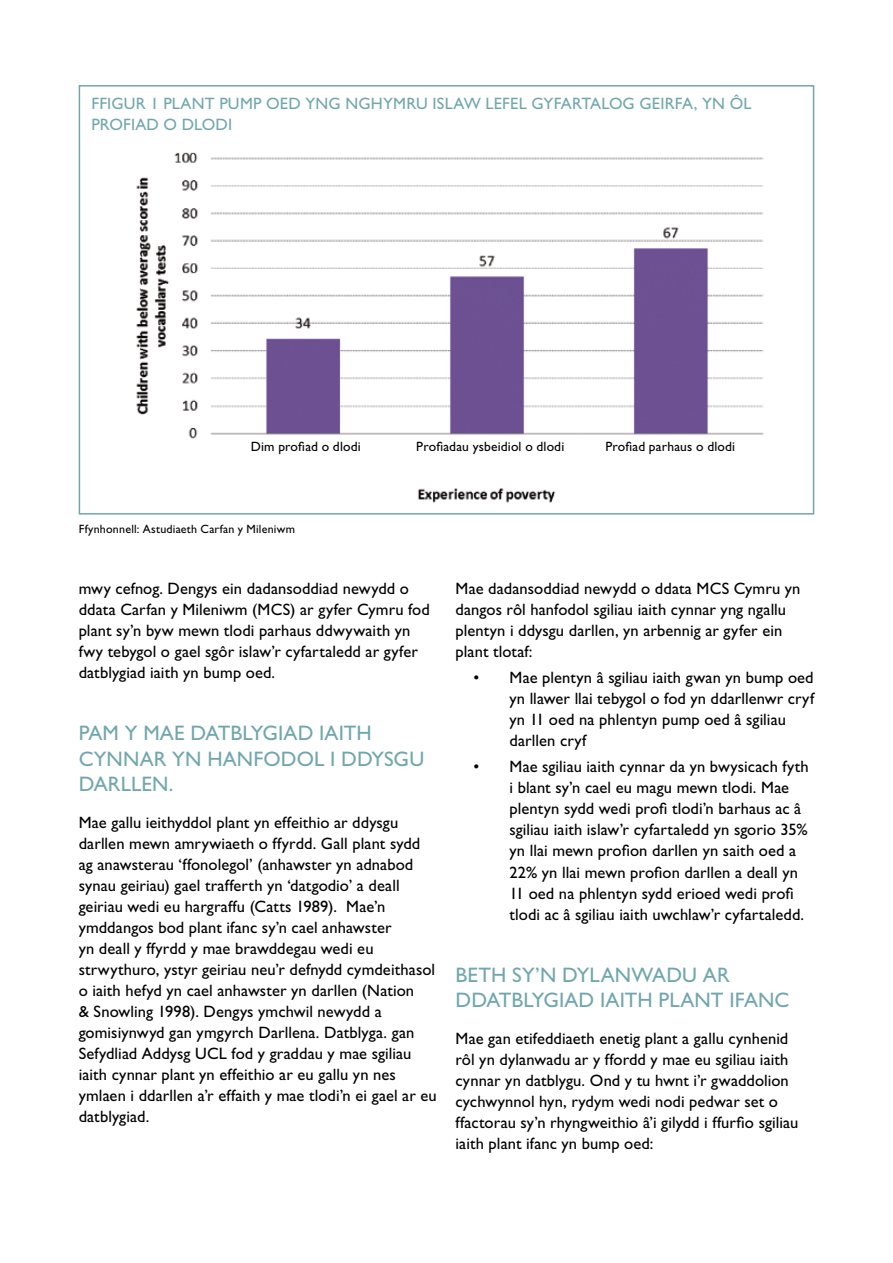
<style>
.page{position:relative;width:893px;height:1263px;background:#fff}
.page>*{position:absolute;margin:0;border:0;box-sizing:border-box;transform-origin:0 0}
.t1{font:21px/25.5px "Gill Sans Std";letter-spacing:.245em;color:#71a7ac}
.t2{font:16.5px/21px "Gill Sans Std";letter-spacing:.005em;color:#000}
.t3{font:16.5px/21px "Gill Sans Std";letter-spacing:.195em;color:#71a7ac}
.t4{font:13.5px "Gill Sans Std";letter-spacing:.01em;color:#000}
.t5{font:12px "Gill Sans Std";letter-spacing:.02em;color:#000}
</style>
<div class="page">
<div style="left:79px;top:85px;width:735px;height:429px;background:#fff;border:2px solid #71a7ac"></div>
<img style="left:136px;top:152px;width:628px;height:351px">
<div style="left:218px;top:442px;width:541px;height:42px;background:#fff"></div>
<p class="t3" style="left:91px;top:93px;width:662px">Ffig ur 1 Plant pump oed yng Ng hymru islaw lefel gyfartalog g eirfa, yn ôl profiad o dlodi</p>
<p class="t4" style="left:251px;top:438px;width:111px">Dim profiad o dlodi</p>
<p class="t4" style="left:416px;top:438px;width:149px">Profiadau ysbeidiol o dlodi</p>
<p class="t4" style="left:605px;top:438px;width:131px">Profiad parhaus o dlodi</p>
<p class="t5" style="left:79px;top:522px;width:218px">Ffynhonnell: Astudiaeth Carfan y Mileniwm</p>
<p class="t2" style="left:79px;top:578px;width:353px">mwy cefnog. Dengys ein dadansoddiad newydd o ddata Carfan y Mileniwm (MCS) ar gyfer Cymru fod plant sy’n byw mewn tlodi parhaus ddwywaith yn fwy tebygol o gael sgôr islaw’r cyfartaledd ar gyfer datblygiad iaith yn bump oed.</p>
<p class="t1" style="left:79px;top:720px;width:347px">Pam y mae datblygiad iaith cynnar yn hanfodol i ddysgu darllen.</p>
<p class="t2" style="left:79px;top:812px;width:360px">Mae gallu ieithyddol plant yn effeithio ar ddysgu darllen mewn amrywiaeth o ffyrdd. Gall plant sydd ag anawsterau ‘ffonolegol’ (anhawster yn adnabod synau geiriau) gael trafferth yn ‘datgodio’ a deall geiriau wedi eu hargraffu (Catts 1989). Mae’n ymddangos bod plant ifanc sy’n cael anhawster<br>yn deall y ffyrdd y mae brawddegau wedi eu strwythuro, ystyr geiriau neu’r defnydd cymdeithasol o iaith hefyd yn cael anhawster yn darllen (Nation<br>&amp; Snowling 1998). Dengys ymchwil newydd a gomisiynwyd gan ymgyrch Darllena. Datblyga. gan Sefydliad Addysg UCL fod y graddau y mae sgiliau iaith cynnar plant yn effeithio ar eu gallu yn nes ymlaen i ddarllen a’r effaith y mae tlodi’n ei gael ar eu datblygiad.</p>
<p class="t2" style="left:455px;top:578px;width:347px">Mae dadansoddiad newydd o ddata MCS Cymru yn dangos rôl hanfodol sgiliau iaith cynnar yng ngallu plentyn i ddysgu darllen, yn arbennig ar gyfer ein plant tlotaf:</p>
<p class="t2" style="left:509px;top:667px;width:306px;text-indent:-36px">• Mae plentyn â sgiliau iaith gwan yn bump oed yn llawer llai tebygol o fod yn ddarllenwr cryf yn 11 oed na phlentyn pump oed â sgiliau darllen cryf</p>
<p class="t2" style="left:509px;top:756px;width:301px;text-indent:-36px">• Mae sgiliau iaith cynnar da yn bwysicach fyth i blant sy’n cael eu magu mewn tlodi. Mae plentyn sydd wedi profi tlodi’n barhaus ac â sgiliau iaith islaw’r cyfartaledd yn sgorio 35% yn llai mewn profion darllen yn saith oed a 22% yn llai mewn profion darllen a deall yn 11 oed na phlentyn sydd erioed wedi profi tlodi ac â sgiliau iaith uwchlaw’r cyfartaledd.</p>
<p class="t1" style="left:455px;top:962px;width:319px">Beth sy’n dylanwadu ar ddatblyg iad iaith plant ifanc</p>
<p class="t2" style="left:455px;top:1028px;width:344px">Mae gan etifeddiaeth enetig plant a gallu cynhenid rôl yn dylanwadu ar y ffordd y mae eu sgiliau iaith cynnar yn datblygu. Ond y tu hwnt i’r gwaddolion cychwynnol hyn, rydym wedi nodi pedwar set o ffactorau sy’n rhyngweithio â’i gilydd i ffurfio sgiliau iaith plant ifanc yn bump oed:</p>
</div>
